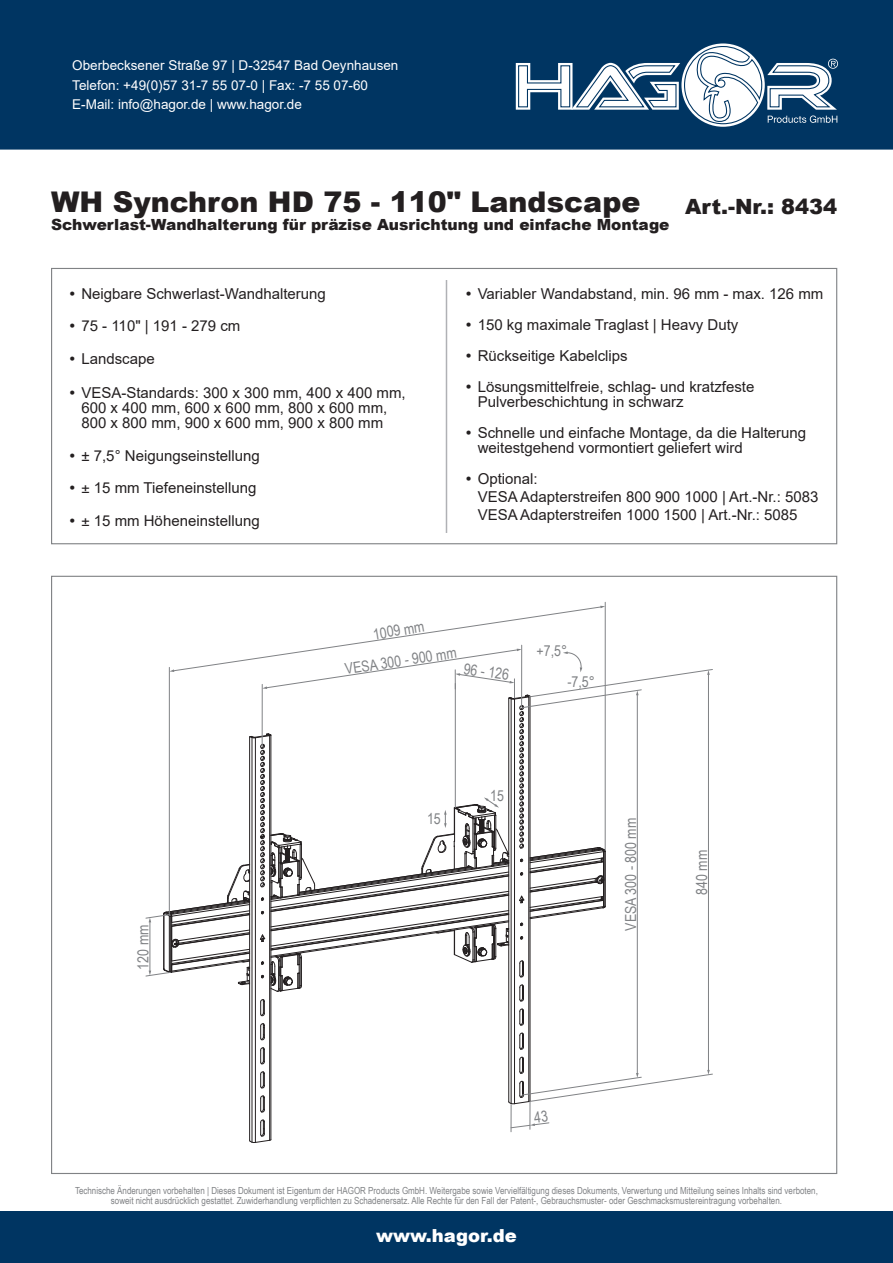
<style>
.page{position:relative;width:893px;height:1263px;background:#fff}
.page>*{position:absolute;margin:0;border:0;box-sizing:border-box;transform-origin:0 0}
.t1{font:900 28.5px "Arial";color:#231f20}
.t2{font:900 21px "Arial";color:#231f20}
.t3{font:900 18px "Arial";color:#fff}
.t4{font:900 15.3px "Arial";color:#231f20}
.t5{font:15.15px "Arial Narrow";color:#808285}
.t6{font:15px/31px "Arial";color:#231f20}
.t7{font:13.5px/19.5px "Arial";color:#fff}
.t8{font:9.75px/10.5px "Arial Narrow";color:#808285;text-align:center}
.s1{font-family:"Arial Narrow"}
</style>
<div class="page">
<div style="left:0;top:1212px;width:893px;height:51px;background:#003562"></div>
<div style="left:0;top:0;width:893px;height:150px;background:#003562"></div>
<svg style="left:483px;top:39px;width:376px;height:92px"></svg>
<hr style="left:446px;top:280px;width:1px;height:253px;background:#b0b1b5">
<hr style="left:605px;top:602px;width:1px;height:248px;background:#808285">
<svg style="left:145px;top:606px;width:568px;height:537px"></svg>
<p class="t7" style="left:72px;top:56px;width:328px">Oberbecksener Straße 97 | D-32547 Bad Oeynhausen<br>Telefon: +49(0)57 31-7 55 07-0 | Fax: -7 55 07-60<br>E-Mail: info@hagor.de | www.hagor.de</p>
<h1 class="t1" style="left:51px;top:181px;width:591px">WH Synchron HD 75 - 110" Landscape</h1>
<p class="t4" style="left:51px;top:214px;width:620px">Schwerlast-Wandhalterung für präzise Ausrichtung und einfache Montage</p>
<h2 class="t2" style="left:685px;top:191px;width:154px">Art.-Nr.: 8434</h2>
<p class="t6" style="left:81px;top:277px;width:246px;line-height:32.5px">Neigbare Schwerlast-Wandhalterung<br>75 - 110" | 191 - 279 cm<br>Landscape</p>
<p class="t6" style="left:81px;top:385px;width:326px;line-height:15px">VESA-Standards: 300 x 300 mm, 400 x 400 mm,<br>600 x 400 mm, 600 x 600 mm, 800 x 600 mm,<br>800 x 800 mm, 900 x 600 mm, 900 x 800 mm</p>
<p class="t6" style="left:81px;top:439px;width:180px;line-height:32.5px">± 7,5° Neigungseinstellung <span class="s1">±</span> 15 mm Tiefeneinstellung <span class="s1">±</span> 15 mm Höheneinstellung</p>
<p class="t6" style="left:478px;top:278px;width:347px">Variabler Wandabstand, min. 96 mm - max. 126 mm 150 kg maximale Traglast | Heavy Duty<br>Rückseitige Kabelclips<br>Lösungsmittelfreie, schlag- und kratzfeste</p>
<p class="t6" style="left:478px;top:386px;width:330px">Pulverbeschichtung in schwarz<br>Schnelle und einfache Montage, da die Halterung</p>
<p class="t6" style="left:478px;top:432px;width:267px">weitestgehend vormontiert geliefert wird<br>Optional:</p>
<p class="t6" style="left:478px;top:488px;width:342px;line-height:18px">VESA Adapterstreifen 800 900 1000 | Art.-Nr.: 5083<br>VESA Adapterstreifen 1000 1500 | Art.-Nr.: 5085</p>
<p class="t5" style="left:132px;top:970px;width:46px;rotate:-90deg">120 mm</p>
<p class="t5" style="left:371px;top:624px;width:53px;rotate:-10deg">1009 mm</p>
<p class="t5" style="left:343px;top:658px;width:114px;rotate:-9deg">VESA 300 - 900 mm</p>
<p class="t5" style="left:465px;top:657px;width:47px;rotate:8deg">96 - 126</p>
<p class="t5" style="left:537px;top:640px;width:32px">+7,5°</p>
<p class="t5" style="left:567px;top:670px;width:29px">-7,5°</p>
<p class="t5" style="left:427px;top:807px;width:15px">15</p>
<p class="t5" style="left:490px;top:784px;width:15px">15</p>
<p class="t5" style="left:620px;top:931px;width:114px;rotate:-90deg">VESA 300 - 800 mm</p>
<p class="t5" style="left:691px;top:895px;width:46px;rotate:-90deg">840 mm</p>
<p class="t8" style="left:75px;top:1184px;width:744px">Technische Änderungen vorbehalten | Dieses Dokument ist Eigentum der HAGOR Products GmbH. Weitergabe sowie Vervielfältigung dieses Dokuments, Verwertung und Mitteilung seines Inhalts sind verboten, soweit nicht ausdrücklich gestattet. Zuwiderhandlung verpflichten zu Schadenersatz. Alle Rechte für den Fall der Patent-, Gebrauchsmuster- oder Geschmacksmustereintragung vorbehalten.</p>
<p class="t3" style="left:376px;top:1222px;width:142px">www.hagor.de</p>
</div>
